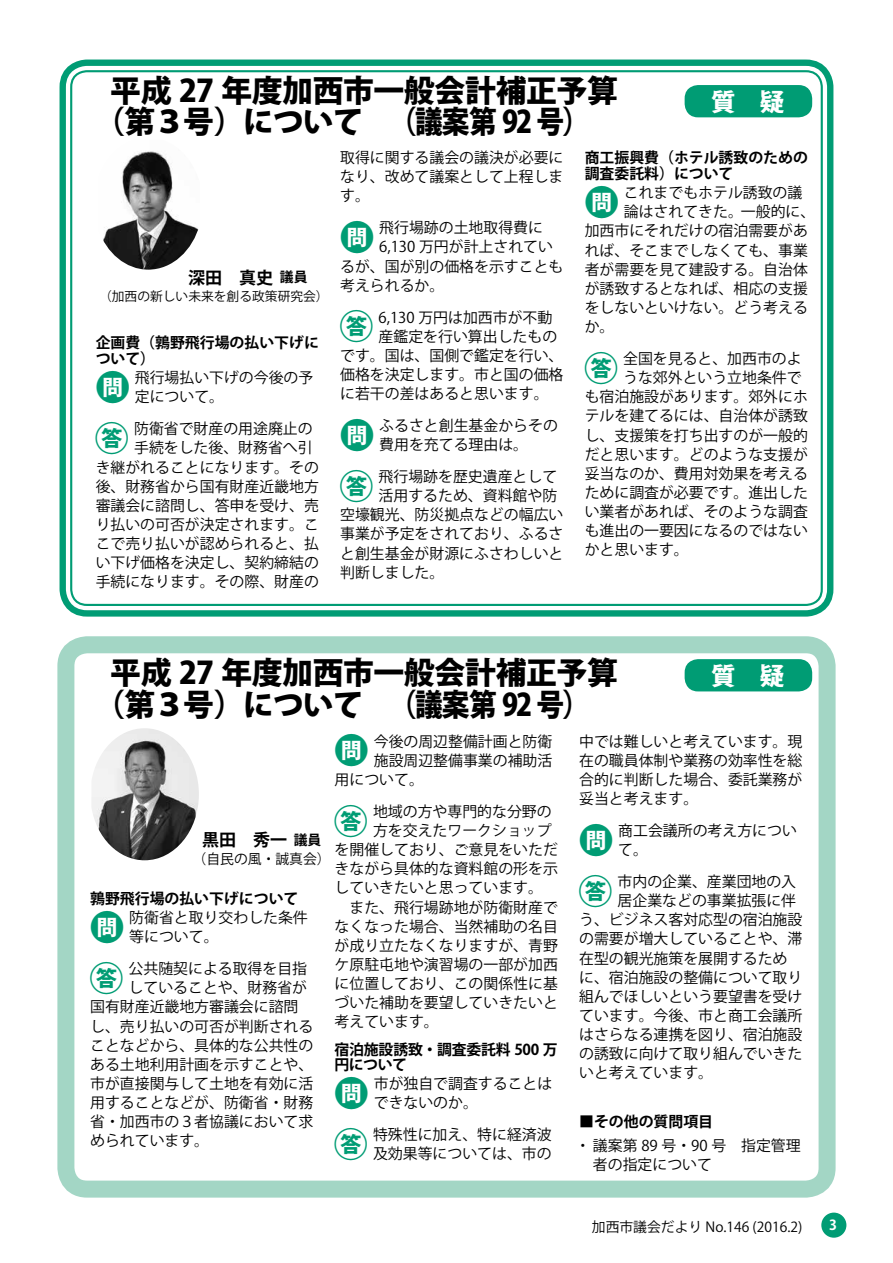
<style>
.page{position:relative;width:893px;height:1263px;background:#fff}
.page>*{position:absolute;margin:0;border:0;box-sizing:border-box;transform-origin:0 0}
.t1{font:800 34.05px "Koz Go Pro";color:#009c74}
.t2{font:800 30.9px/32px "Koz Go Pro";letter-spacing:-.015em;color:#000}
.t3{font:800 24.45px "Koz Go Pro";color:#fff}
.t4{font:700 16.95px "Koz Go Pro";color:#000}
.t5{font:14.85px/19.2px "Koz Go Pro";color:#000}
.t6{font:700 14.85px/15.9px "Koz Go Pro";color:#000}
.t7{font:13.8px "Koz Go Pro";color:#000}
.t8{font:700 13.8px "Koz Go Pro";color:#fff}
.t9{font:12.75px "Koz Go Pro";color:#000}
.s1{font-size:13.8px}
</style>
<div class="page">
<div style="left:821px;top:1212px;width:25px;height:26px;background:#009c74;border-radius:50%"></div>
<div style="left:57px;top:636px;width:779px;height:561px;border:17px solid #a3d6c5;border-radius:21px"></div>
<div style="left:60px;top:60px;width:773px;height:557px;border:6px solid #009c74;border-radius:24px"></div>
<div style="left:685px;top:85px;width:127px;height:32px;background:#009c74;border-radius:13px"></div>
<div style="left:685px;top:659px;width:127px;height:32px;background:#009c74;border-radius:13px"></div>
<img style="left:103px;top:151px;width:96px;height:119px">
<img style="left:92px;top:728px;width:107px;height:132px">
<h2 class="t2" style="left:94px;top:76px;width:526px;text-indent:16px">平成 27 年度加西市一般会計補正予算（第３号）について （議案第 92 号）</h2>
<h3 class="t3" style="left:711px;top:86px;width:75px">質　疑</h3>
<p class="t4" style="left:120px;top:266px;width:189px">　　　　深田　真史 <span class="s1">議員</span></p>
<p class="t9" style="left:99px;top:288px;width:231px">（加西の新しい未来を創る政策研究会）</p>
<p class="t6" style="left:96px;top:336px;width:225px">企画費（鶉野飛行場の払い下げについて）</p>
<h1 class="t1" style="left:96px;top:365px;width:36px">問</h1>
<p class="t5" style="left:135px;top:369px;width:180px">飛行場払い下げの今後の予定について。</p>
<h1 class="t1" style="left:95px;top:416px;width:36px">答</h1>
<p class="t5" style="left:134px;top:420px;width:180px">防衛省で財産の用途廃止の</p>
<p class="t5" style="left:134px;top:439px;width:180px">手続をした後、財務省へ引</p>
<p class="t5" style="left:96px;top:458px;width:225px">き継がれることになります。その</p>
<p class="t5" style="left:96px;top:477px;width:225px">後、財務省から国有財産近畿地方</p>
<p class="t5" style="left:96px;top:496px;width:225px">審議会に諮問し、答申を受け、売</p>
<p class="t5" style="left:96px;top:515px;width:225px">り払いの可否が決定されます。こ</p>
<p class="t5" style="left:96px;top:534px;width:225px">こで売り払いが認められると、払</p>
<p class="t5" style="left:96px;top:553px;width:225px">い下げ価格を決定し、契約締結の</p>
<p class="t5" style="left:96px;top:573px;width:225px">手続になります。その際、財産の</p>
<p class="t5" style="left:340px;top:148px;width:225px;text-align:justify">取得に関する議会の議決が必要になり、改めて議案として上程します。</p>
<h1 class="t1" style="left:340px;top:215px;width:36px">問</h1>
<p class="t5" style="left:379px;top:219px;width:165px">飛行場跡の土地取得費に</p>
<p class="t5" style="left:379px;top:238px;width:175px">6,130 万円が計上されてい</p>
<p class="t5" style="left:340px;top:257px;width:225px">るが、国が別の価格を示すことも</p>
<p class="t5" style="left:340px;top:276px;width:106px">考えられるか。</p>
<h1 class="t1" style="left:339px;top:305px;width:36px">答</h1>
<p class="t5" style="left:379px;top:308px;width:175px">6,130 万円は加西市が不動</p>
<p class="t5" style="left:379px;top:327px;width:180px">産鑑定を行い算出したもの</p>
<p class="t5" style="left:340px;top:346px;width:225px">です。国は、国側で鑑定を行い、</p>
<p class="t5" style="left:340px;top:365px;width:225px">価格を決定します。市と国の価格</p>
<p class="t5" style="left:340px;top:384px;width:210px">に若干の差はあると思います。</p>
<h1 class="t1" style="left:340px;top:413px;width:36px">問</h1>
<p class="t5" style="left:379px;top:416px;width:180px">ふるさと創生基金からその費用を充てる理由は。</p>
<h1 class="t1" style="left:339px;top:464px;width:36px">答</h1>
<p class="t5" style="left:379px;top:467px;width:180px">飛行場跡を歴史遺産として</p>
<p class="t5" style="left:379px;top:486px;width:180px">活用するため、資料館や防</p>
<p class="t5" style="left:340px;top:506px;width:225px">空壕観光、防災拠点などの幅広い</p>
<p class="t5" style="left:340px;top:525px;width:225px">事業が予定をされており、ふるさ</p>
<p class="t5" style="left:340px;top:544px;width:225px">と創生基金が財源にふさわしいと</p>
<p class="t5" style="left:340px;top:563px;width:106px">判断しました。</p>
<p class="t6" style="left:585px;top:151px;width:225px">商工振興費（ホテル誘致のための調査委託料）について</p>
<h1 class="t1" style="left:585px;top:180px;width:36px">問</h1>
<p class="t5" style="left:624px;top:184px;width:180px">これまでもホテル誘致の議</p>
<p class="t5" style="left:624px;top:203px;width:193px">論はされてきた。一般的に、</p>
<p class="t5" style="left:585px;top:222px;width:225px">加西市にそれだけの宿泊需要があ</p>
<p class="t5" style="left:585px;top:241px;width:225px">れば、そこまでしなくても、事業</p>
<p class="t5" style="left:585px;top:260px;width:225px">者が需要を見て建設する。自治体</p>
<p class="t5" style="left:585px;top:279px;width:225px">が誘致するとなれば、相応の支援</p>
<p class="t5" style="left:585px;top:298px;width:225px">をしないといけない。どう考える</p>
<p class="t5" style="left:585px;top:318px;width:31px">か。</p>
<h1 class="t1" style="left:584px;top:346px;width:36px">答</h1>
<p class="t5" style="left:623px;top:349px;width:180px">全国を見ると、加西市のよ</p>
<p class="t5" style="left:623px;top:369px;width:180px">うな郊外という立地条件で</p>
<p class="t5" style="left:585px;top:388px;width:225px">も宿泊施設があります。郊外にホ</p>
<p class="t5" style="left:585px;top:407px;width:225px">テルを建てるには、自治体が誘致</p>
<p class="t5" style="left:585px;top:426px;width:225px">し、支援策を打ち出すのが一般的</p>
<p class="t5" style="left:585px;top:445px;width:225px">だと思います。どのような支援が</p>
<p class="t5" style="left:585px;top:464px;width:225px">妥当なのか、費用対効果を考える</p>
<p class="t5" style="left:585px;top:483px;width:225px">ために調査が必要です。進出した</p>
<p class="t5" style="left:585px;top:502px;width:225px">い業者があれば、そのような調査</p>
<p class="t5" style="left:585px;top:522px;width:225px">も進出の一要因になるのではない</p>
<p class="t5" style="left:585px;top:541px;width:106px">かと思います。</p>
<h2 class="t2" style="left:94px;top:658px;width:526px;text-indent:16px">平成 27 年度加西市一般会計補正予算（第３号）について （議案第 92 号）</h2>
<h3 class="t3" style="left:711px;top:660px;width:75px">質　疑</h3>
<p class="t4" style="left:202px;top:829px;width:121px">黒田　秀一 <span class="s1">議員</span></p>
<p class="t7" style="left:193px;top:850px;width:140px">（自民の風・誠真会）</p>
<p class="t6" style="left:90px;top:891px;width:210px">鶉野飛行場の払い下げについて</p>
<h1 class="t1" style="left:90px;top:905px;width:36px">問</h1>
<p class="t5" style="left:129px;top:908px;width:180px">防衛省と取り交わした条件等について。</p>
<h1 class="t1" style="left:89px;top:956px;width:36px">答</h1>
<p class="t5" style="left:129px;top:959px;width:180px">公共随契による取得を目指</p>
<p class="t5" style="left:129px;top:979px;width:180px">していることや、財務省が</p>
<p class="t5" style="left:90px;top:998px;width:210px">国有財産近畿地方審議会に諮問</p>
<p class="t5" style="left:90px;top:1017px;width:225px">し、売り払いの可否が判断される</p>
<p class="t5" style="left:90px;top:1036px;width:225px">ことなどから、具体的な公共性の</p>
<p class="t5" style="left:90px;top:1055px;width:225px">ある土地利用計画を示すことや、</p>
<p class="t5" style="left:90px;top:1074px;width:225px">市が直接関与して土地を有効に活</p>
<p class="t5" style="left:90px;top:1093px;width:225px">用することなどが、防衛省・財務</p>
<p class="t5" style="left:90px;top:1112px;width:225px">省・加西市の３者協議において求</p>
<p class="t5" style="left:90px;top:1132px;width:121px">められています。</p>
<h1 class="t1" style="left:335px;top:729px;width:36px">問</h1>
<p class="t5" style="left:374px;top:732px;width:180px">今後の周辺整備計画と防衛</p>
<p class="t5" style="left:374px;top:751px;width:180px">施設周辺整備事業の補助活</p>
<p class="t5" style="left:335px;top:770px;width:91px">用について。</p>
<h1 class="t1" style="left:334px;top:799px;width:36px">答</h1>
<p class="t5" style="left:373px;top:802px;width:180px">地域の方や専門的な分野の</p>
<p class="t5" style="left:373px;top:821px;width:180px">方を交えたワークショップ</p>
<p class="t5" style="left:335px;top:840px;width:225px">を開催しており、ご意見をいただ</p>
<p class="t5" style="left:335px;top:859px;width:225px">きながら具体的な資料館の形を示</p>
<p class="t5" style="left:335px;top:879px;width:210px">していきたいと思っています。</p>
<p class="t5" style="left:350px;top:898px;width:210px">また、飛行場跡地が防衛財産で</p>
<p class="t5" style="left:335px;top:917px;width:225px">なくなった場合、当然補助の名目</p>
<p class="t5" style="left:335px;top:936px;width:225px">が成り立たなくなりますが、青野</p>
<p class="t5" style="left:335px;top:955px;width:225px">ケ原駐屯地や演習場の一部が加西</p>
<p class="t5" style="left:335px;top:974px;width:225px">に位置しており、この関係性に基</p>
<p class="t5" style="left:335px;top:993px;width:225px">づいた補助を要望していきたいと</p>
<p class="t5" style="left:335px;top:1013px;width:106px">考えています。</p>
<p class="t6" style="left:334px;top:1043px;width:225px;line-height:14.9px">宿泊施設誘致・調査委託料 500 万円について</p>
<h1 class="t1" style="left:335px;top:1071px;width:36px">問</h1>
<p class="t5" style="left:374px;top:1074px;width:180px">市が独自で調査することはできないのか。</p>
<h1 class="t1" style="left:334px;top:1122px;width:36px">答</h1>
<p class="t5" style="left:373px;top:1125px;width:180px">特殊性に加え、特に経済波及効果等については、市の</p>
<p class="t5" style="left:579px;top:732px;width:225px;text-align:justify">中では難しいと考えています。現在の職員体制や業務の効率性を総合的に判断した場合、委託業務が妥当と考えます。</p>
<h1 class="t1" style="left:579px;top:818px;width:36px">問</h1>
<p class="t5" style="left:618px;top:821px;width:180px">商工会議所の考え方について。</p>
<h1 class="t1" style="left:578px;top:869px;width:36px">答</h1>
<p class="t5" style="left:618px;top:872px;width:180px">市内の企業、産業団地の入</p>
<p class="t5" style="left:618px;top:891px;width:180px">居企業などの事業拡張に伴</p>
<p class="t5" style="left:579px;top:911px;width:225px">う、ビジネス客対応型の宿泊施設</p>
<p class="t5" style="left:579px;top:930px;width:225px">の需要が増大していることや、滞</p>
<p class="t5" style="left:579px;top:949px;width:210px">在型の観光施策を展開するため</p>
<p class="t5" style="left:579px;top:968px;width:225px">に、宿泊施設の整備について取り</p>
<p class="t5" style="left:579px;top:987px;width:225px">組んでほしいという要望書を受け</p>
<p class="t5" style="left:579px;top:1006px;width:225px">ています。今後、市と商工会議所</p>
<p class="t5" style="left:579px;top:1025px;width:225px">はさらなる連携を図り、宿泊施設</p>
<p class="t5" style="left:579px;top:1044px;width:225px">の誘致に向けて取り組んでいきた</p>
<p class="t5" style="left:579px;top:1064px;width:135px">いと考えています。</p>
<p class="t6" style="left:579px;top:1115px;width:135px">■その他の質問項目</p>
<p class="t5" style="left:593px;top:1136px;width:209px;text-indent:-18px">・議案第 89 号・90 号　指定管理者の指定について</p>
<p class="t7" style="left:592px;top:1218px;width:212px">加西市議会だより No.146 (2016.2)</p>
<p class="t8" style="left:829px;top:1216px;width:9px">3</p>
</div>
